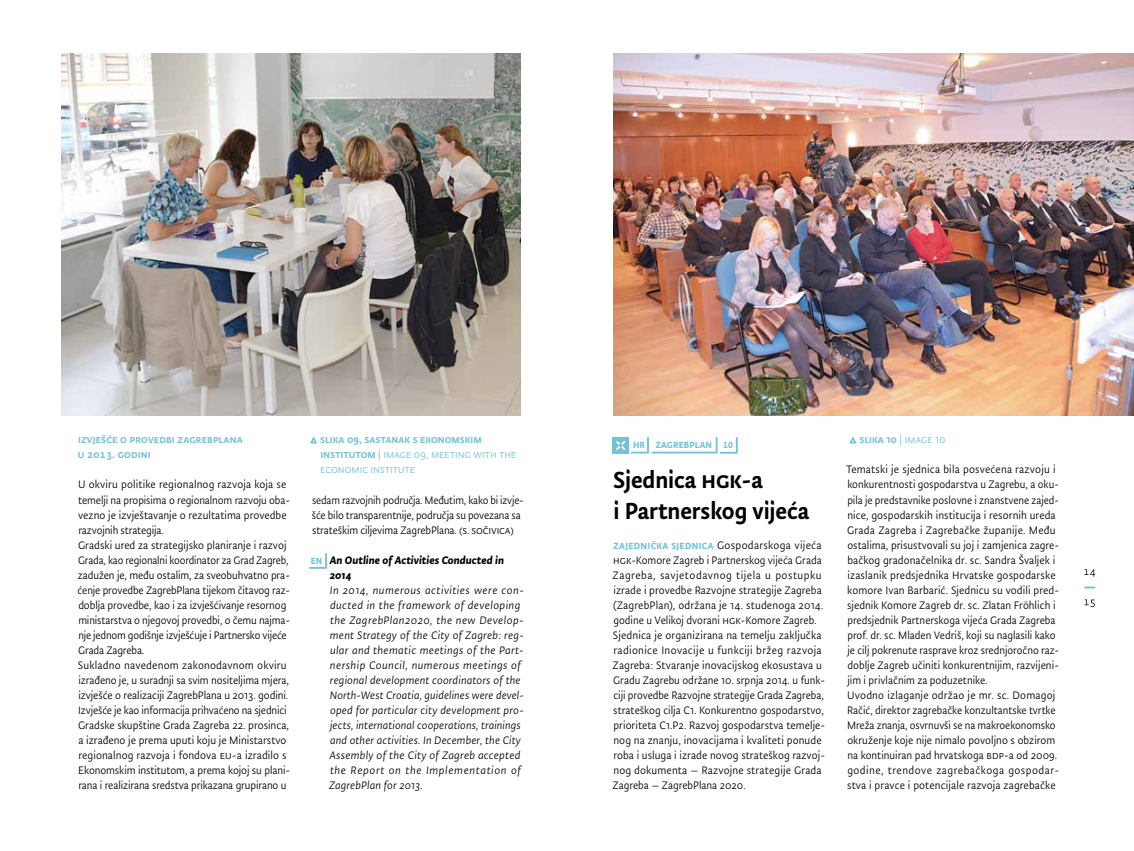
<style>
.page{position:relative;width:1134px;height:851px;background:#fff}
.page>*{position:absolute;margin:0;border:0;box-sizing:border-box;transform-origin:0 0}
.t1{font:500 26.25px/30px "Tempera";letter-spacing:-.005em;color:#000}
.t2{font:12.25px/15px "Tempera";color:#000}
.t3{font:italic 12.25px/15px "Tempera";letter-spacing:.015em;color:#000}
.t4{font:12.25px/15px "Tempera";color:#72c3d7}
.t5{font:500 12.25px/15px "Tempera";letter-spacing:.01em;color:#72c3d7}
.t6{font:12.25px/15px "Tempera Bld Ita";color:#000}
.t7{font:10px "Tempera Bld";letter-spacing:.02em;color:#72c3d7}
.s1{font-weight:500}
.s2{font-family:"Tempera Bld";font-size:10px;color:#72c3d7}
</style>
<div class="page">
<svg style="left:309px;top:553px;width:18px;height:16px"></svg>
<img style="left:61px;top:53px;width:460px;height:362px">
<svg style="left:310px;top:436px;width:8px;height:8px"></svg>
<svg style="left:849px;top:436px;width:8px;height:8px"></svg>
<img style="left:613px;top:53px;width:521px;height:362px">
<div style="left:613px;top:437px;width:16px;height:16px;background:#72c3d7"></div>
<svg style="left:614px;top:437px;width:124px;height:17px"></svg>
<svg style="left:1084px;top:586px;width:11px;height:2px"></svg>
<svg style="left:1084px;top:599px;width:11px;height:8px"></svg>
<svg style="left:1084px;top:569px;width:11px;height:7px"></svg>
<p class="t5" style="left:78px;top:432px;width:166px">Izvješće o provedbi ZagrebPlana u 2013. godini</p>
<p class="t2" style="left:78px;top:477px;width:214px">U okviru politike regionalnog razvoja koja se temelji na propisima o regionalnom razvoju oba&shy;vezno je izvještavanje o rezultatima provedbe razvojnih strategija.<br>Gradski ured za strategijsko planiranje i razvoj Grada, kao regionalni koordinator za Grad Zagreb, zadužen je, među ostalim, za sveobuhvatno pra&shy;ćenje provedbe ZagrebPlana tijekom čitavog raz&shy;doblja provedbe, kao i za izvješćivanje resornog ministarstva o njegovoj provedbi, o čemu najma&shy;nje jednom godišnje izvješćuje i Partnersko vijeće Grada Zagreba.<br>Sukladno navedenom zakonodavnom okviru izrađeno je, u suradnji sa svim nositeljima mjera, izvješće o realizaciji ZagrebPlana u 2013. godini.<br>Izvješće je kao informacija prihvaćeno na sjednici Gradske skupštine Grada Zagreba 22. prosinca, a izrađeno je prema uputi koju je Ministarstvo regionalnog razvoja i fondova EU-a izradilo s Ekonomskim institutom, a prema kojoj su plani&shy;rana i realizirana sredstva prikazana grupirano u</p>
<p class="t4" style="left:320px;top:432px;width:198px"><span class="s1">slika 09, sastanak s ekonomskim institutom</span> | image 09, meeting with the economic institute</p>
<p class="t4" style="left:859px;top:432px;width:88px"><span class="s1">slika 10</span> | image 10</p>
<h1 class="t1" style="left:613px;top:465px;width:198px">Sjednica hgk-a<br>i Partnerskog vijeća</h1>
<p class="t2" style="left:613px;top:537px;width:214px"><span class="s2">ZAJEDN IČKA SJEDN ICA</span> Gospodarskoga vijeća HGK-Komore Zagreb i Partnerskog vijeća Grada Zagreba, savjetodavnog tijela u postupku izrade i provedbe Razvojne strategije Zagreba (ZagrebPlan), održana je 14. studenoga 2014. godine u Velikoj dvorani HGK-Komore Zagreb.<br>Sjednica je organizirana na temelju zaključka radionice Inovacije u funkciji bržeg razvoja Zagreba: Stvaranje inovacijskog ekosustava u Gradu Zagrebu održane 10. srpnja 2014. u funk&shy;ciji provedbe Razvojne strategije Grada Zagreba, strateškog cilja C1. Konkurentno gospodarstvo, prioriteta C1.P2. Razvoj gospodarstva temelje&shy;nog na znanju, inovacijama i kvaliteti ponude roba i usluga i izrade novog strateškog razvoj&shy;nog dokumenta – Razvojne strategije Grada Zagreba – ZagrebPlana 2020.</p>
<p class="t7" style="left:633px;top:439px;width:102px">HR ZAGREBPLAN 10</p>
<p class="t2" style="left:846px;top:462px;width:215px">Tematski je sjednica bila posvećena razvoju i konkurentnosti gospodarstva u Zagrebu, a oku&shy;pila je predstavnike poslovne i znanstvene zajed&shy;nice, gospodarskih institucija i resornih ureda Grada Zagreba i Zagrebačke županije. Među ostalima, prisustvovali su joj i zamjenica zagre&shy;bačkog gradonačelnika dr. sc. Sandra Švaljek i izaslanik predsjednika Hrvatske gospodarske komore Ivan Barbarić. Sjednicu su vodili pred&shy;sjednik Komore Zagreb dr. sc. Zlatan Fröhlich i predsjednik Partnerskoga vijeća Grada Zagreba prof. dr. sc. Mladen Vedriš, koji su naglasili kako je cilj pokrenute rasprave kroz srednjoročno raz&shy;doblje Zagreb učiniti konkurentnijim, razvijeni&shy;jim i privlačnim za poduzetnike.<br>Uvodno izlaganje održao je mr. sc. Domagoj Račić, direktor zagrebačke konzultantske tvrtke Mreža znanja, osvrnuvši se na makroekonomsko okruženje koje nije nimalo povoljno s obzirom na kontinuiran pad hrvatskoga BDP-a od 2009. godine, trendove zagrebačkoga gospodar&shy;stva i pravce i potencijale razvoja zagrebačke</p>
<p class="t2" style="left:312px;top:492px;width:214px">sedam razvojnih područja. Međutim, kako bi izvje&shy;šće bilo transparentnije, područja su povezana sa strateškim ciljevima ZagrebPlana. (S. Sočivica)</p>
<p class="t6" style="left:330px;top:552px;width:176px">An Outline of Activities Conducted in<br>2014</p>
<p class="t3" style="left:329px;top:582px;width:196px">In 2014, numerous activities were con&shy;ducted in the framework of developing the ZagrebPlan2020, the new Develop&shy;ment Strategy of the City of Zagreb: reg&shy;ular and thematic meetings of the Part&shy;nership Council, numerous meetings of regional development coordinators of the North-West Croatia, guidelines were devel&shy;oped for particular city development pro&shy;jects, international cooperations, trainings and other activities. In December, the City Assembly of the City of Zagreb accepted the Report on the Implementation of ZagrebPlan for 2013.</p>
<p class="t7" style="left:311px;top:554px;width:13px">EN</p>
</div>
